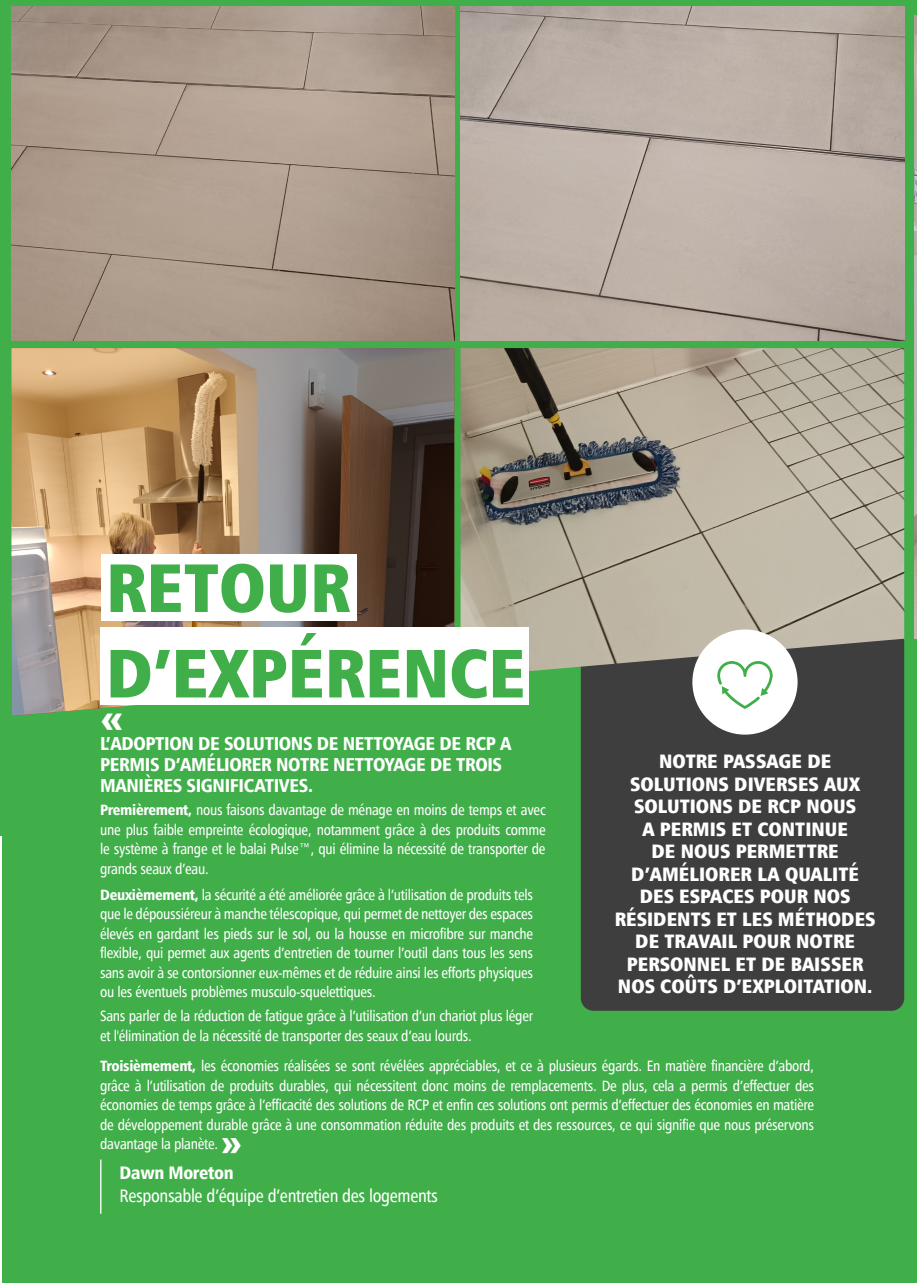
<style>
.page{position:relative;width:917px;height:1283px;background:#fff}
.page>*{position:absolute;margin:0;border:0;box-sizing:border-box;transform-origin:0 0}
.t1{font:900 condensed 68.4px/85.5px "Humanist 777 BT";color:#40ae49}
.t2{font:900 36px "Arial";color:#fff}
.t3{font:900 33.3px "Arial";color:#fff}
.t4{font:900 condensed 19.5px/22.5px "Humanist 777 BT";color:#fff;text-align:center}
.t5{font:900 condensed 18.75px/21px "Humanist 777 BT";letter-spacing:-.02em;color:#fff}
.t6{font:18.15px "Humanist 777 BT Cn Rm";letter-spacing:-.02em;color:#fff}
.t7{font:900 condensed 18.15px "Humanist 777 BT";letter-spacing:-.02em;color:#fff}
.t8{font:15px/19.5px "Humanist 777 BT Cn Rm";letter-spacing:-.02em;color:#fff;text-align:justify}
.s1{font-family:"Humanist 777 BT";font-weight:900;font-stretch:condensed}
</style>
<div class="page">
<div style="left:2px;top:8px;width:914px;height:1275px;background:#40ae49"></div>
<div style="left:0;top:0;width:916px;height:835px;background:#40ae49"></div>
<div style="left:580px;top:629px;width:324px;height:382px;background:#3e3e3f;border-radius:13px"></div>
<img style="left:11px;top:6px;width:443px;height:334px">
<img style="left:460px;top:6px;width:444px;height:334px">
<img style="left:11px;top:348px;width:443px;height:368px">
<img style="left:460px;top:348px;width:444px;height:329px">
<hr style="left:100px;top:1159px;width:1px;height:54px;background:#fff">
<div style="left:101px;top:626px;width:427px;height:78px;background:#fff"></div>
<div style="left:101px;top:553px;width:255px;height:67px;background:#fff"></div>
<div style="left:692px;top:629px;width:105px;height:105px;background:#fff;border-radius:50%"></div>
<svg style="left:717px;top:661px;width:55px;height:48px"></svg>
<img style="left:914px;top:16px;width:2px;height:622px">
<p class="t1" style="left:106px;top:543px;width:421px">RETOUR<br>D’EXPÉRENCE</p>
<p class="t2" style="left:100px;top:692px;width:26px">«</p>
<p class="t5" style="left:100px;top:732px;width:413px">L’ADOPTION DE SOLUTIONS DE NETTOYAGE DE RCP A<br>PERMIS D’AMÉLIORER NOTRE NETTOYAGE DE TROIS<br>MANIÈRES SIGNIFICATIVES.</p>
<p class="t8" style="left:100px;top:800px;width:447px"><span class="s1">Premièrement,</span> nous faisons davantage de ménage en moins de temps et avec une plus faible empreinte écologique, notamment grâce à des produits comme le système à frange et le balai Pulse™, qui élimine la nécessité de transporter de grands seaux d’eau.</p>
<p class="t8" style="left:100px;top:884px;width:434px"><span class="s1">Deuxièmement,</span> la sécurité a été améliorée grâce à l’utilisation de produits tels que le dépoussiéreur à manche télescopique, qui permet de nettoyer des espaces élevés en gardant les pieds sur le sol, ou la housse en microfibre sur manche flexible, qui permet aux agents d’entretien de tourner l’outil dans tous les sens sans avoir à se contorsionner eux-mêmes et de réduire ainsi les efforts physiques ou les éventuels problèmes musculo-squelettiques.</p>
<p class="t8" style="left:100px;top:1006px;width:434px">Sans parler de la réduction de fatigue grâce à l’utilisation d’un chariot plus léger et l'élimination de la nécessité de transporter des seaux d’eau lourds.</p>
<p class="t4" style="left:614px;top:749px;width:262px">NOTRE PASSAGE DE<br>SOLUTIONS DIVERSES AUX<br>SOLUTIONS DE RCP NOUS<br>A PERMIS ET CONTINUE<br>DE NOUS PERMETTRE<br>D’AMÉLIORER LA QUALITÉ<br>DES ESPACES POUR NOS<br>RÉSIDENTS ET LES MÉTHODES<br>DE TRAVAIL POUR NOTRE<br>PERSONNEL ET DE BAISSER<br>NOS COÛTS D’EXPLOITATION.</p>
<p class="t8" style="left:100px;top:1056px;width:715px"><span class="s1">Troisièmement,</span> les économies réalisées se sont révélées appréciables, et ce à plusieurs égards. En matière financière d’abord, grâce à l’utilisation de produits durables, qui nécessitent donc moins de remplacements. De plus, cela a permis d’effectuer des économies de temps grâce à l’efficacité des solutions de RCP et enfin ces solutions ont permis d’effectuer des économies en matière de développement durable grâce à une consommation réduite des produits et des ressources, ce qui signifie que nous préservons davantage la planète.</p>
<p class="t3" style="left:242px;top:1173px;width:24px;rotate:-180deg">«</p>
<p class="t7" style="left:120px;top:1160px;width:115px">Dawn Moreton</p>
<p class="t6" style="left:120px;top:1184px;width:320px">Responsable d’équipe d’entretien des logements</p>
</div>
